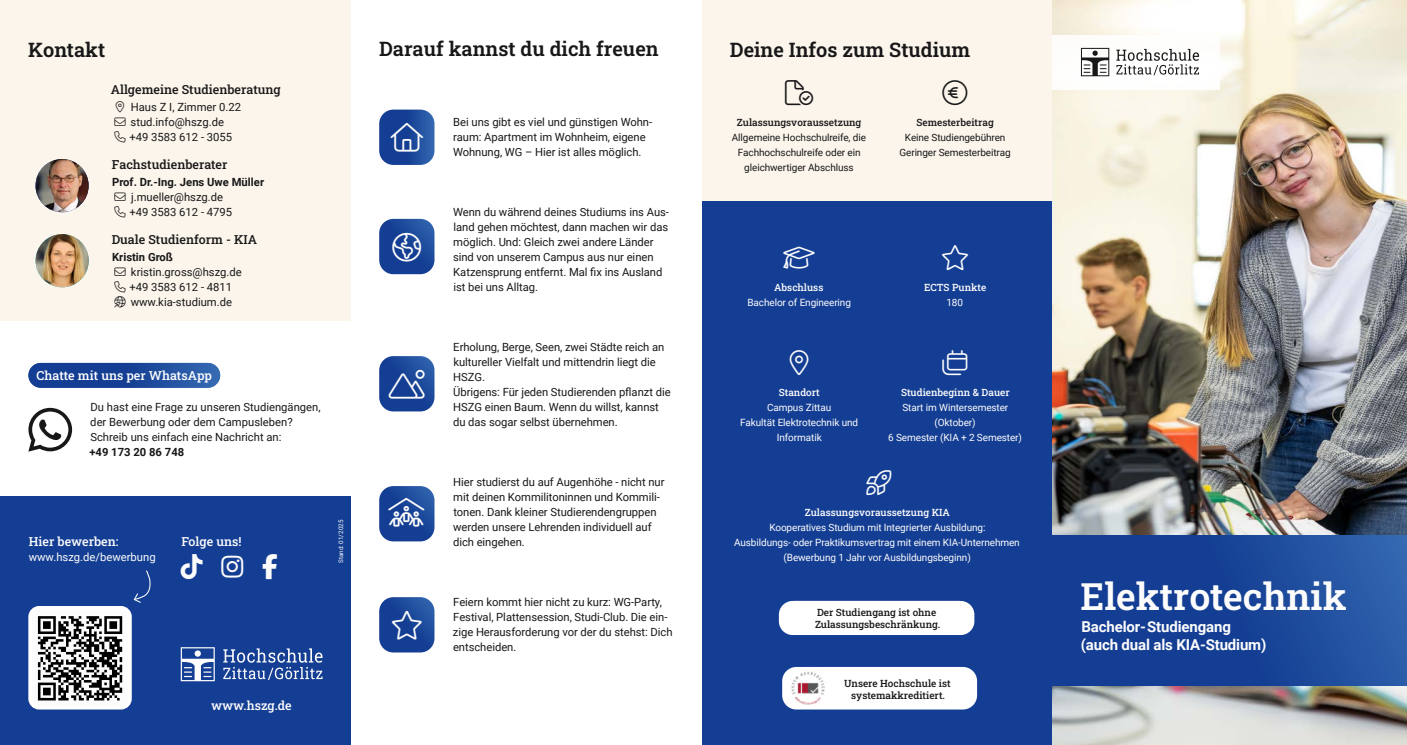
<style>
.page{position:relative;width:1407px;height:745px;background:#fff}
.page>*{position:absolute;margin:0;border:0;box-sizing:border-box;transform-origin:0 0}
.t1{font:37.5px "Roboto Slab";color:#fdfcfc}
.t2{font:20px "Roboto Slab";color:#181819}
.t3{font:700 15px/18px "Roboto";letter-spacing:-.01em;color:#fdfcfc}
.t4{font:12.5px "Roboto Slab";color:#181819}
.t5{font:12.5px "Roboto Slab";color:#fdfcfc}
.t6{font:12.5px "Roboto Slab";color:#fff}
.t7{font:11.25px/15px "Roboto";letter-spacing:-.005em;color:#181819}
.t8{font:700 11.25px "Roboto";color:#181819}
.t9{font:11.25px "Roboto";color:#fdfcfc}
.t10{font:10px/15px "Roboto";letter-spacing:-.01em;color:#fdfcfc;text-align:center}
.t11{font:10px/12.5px "Roboto Slab";color:#181819}
.t12{font:10px/15px "Roboto";letter-spacing:-.01em;color:#181819;text-align:center}
.t13{font:10px "Roboto Slab";color:#fdfcfc}
.t14{font:6.25px "Roboto";color:#fdfcfc}
</style>
<div class="page">
<div style="left:0;top:496px;width:351px;height:248px;background:#133e93"></div>
<div style="left:0;top:0;width:351px;height:320px;background:#fbf5eb"></div>
<div style="left:702px;top:200px;width:350px;height:544px;background:#133e93"></div>
<div style="left:702px;top:0;width:350px;height:200px;background:#fbf5eb"></div>
<img style="left:1052px;top:0;width:355px;height:744px">
<div style="left:1048px;top:535px;width:359px;height:150px;background:linear-gradient(to right,#0c358c,#2959a6)"></div>
<div style="left:1052px;top:35px;width:168px;height:55px;background:#fff"></div>
<svg style="left:1081px;top:48px;width:28px;height:28px"></svg>
<svg style="left:1116px;top:49px;width:83px;height:26px"></svg>
<div style="left:779px;top:600px;width:195px;height:34px;background:#fff;border-radius:14px"></div>
<div style="left:779px;top:600px;width:195px;height:34px;border:1px solid #fff;border-radius:15px"></div>
<div style="left:28px;top:363px;width:192px;height:24px;background:linear-gradient(to right,#0a338b,#2c5eaa);border-radius:12px"></div>
<div style="left:29px;top:362px;width:191px;height:25px;border:1px solid #fff;border-radius:12px"></div>
<img style="left:36px;top:159px;width:53px;height:53px;border-radius:27px">
<svg style="left:181px;top:647px;width:34px;height:33px"></svg>
<svg style="left:223px;top:648px;width:99px;height:31px"></svg>
<img style="left:36px;top:234px;width:53px;height:53px;border-radius:27px">
<svg style="left:133px;top:570px;width:18px;height:33px"></svg>
<div style="left:30px;top:607px;width:100px;height:100px;background:#fdfcfc;border-radius:9px"></div>
<div style="left:28px;top:605px;width:104px;height:104px;border:4px solid #fff;border-radius:9px"></div>
<svg style="left:38px;top:616px;width:84px;height:84px"></svg>
<div style="left:782px;top:666px;width:195px;height:43px;background:#fff;border-radius:14px"></div>
<img style="left:791px;top:671px;width:34px;height:34px">
<svg style="left:379px;top:109px;width:55px;height:56px;background:#2a54a0"></svg>
<svg style="left:379px;top:219px;width:55px;height:55px;background:#254f9d"></svg>
<svg style="left:379px;top:486px;width:55px;height:55px;background:#254f9d"></svg>
<svg style="left:379px;top:356px;width:55px;height:55px;background:#254f9d"></svg>
<svg style="left:379px;top:597px;width:55px;height:55px;background:#254f9d"></svg>
<h2 class="t2" style="left:28px;top:36px;width:79px">Kontakt</h2>
<p class="t4" style="left:111px;top:80px;width:172px">Allgemeine Studienberatung</p>
<p class="t7" style="left:131px;top:99px;width:112px">Haus Z I, Zimmer 0.22</p>
<p class="t7" style="left:114px;top:114px;width:111px">→ stud.info@hszg.de</p>
<p class="t7" style="left:129px;top:129px;width:104px">+49 3583 612 - 3055</p>
<p class="t4" style="left:112px;top:155px;width:117px">Fachstudienberater</p>
<p class="t8" style="left:112px;top:174px;width:153px">Prof. Dr.-Ing. Jens Uwe Müller</p>
<p class="t7" style="left:131px;top:189px;width:94px">j.mueller@hszg.de</p>
<p class="t7" style="left:129px;top:204px;width:104px">+49 3583 612 - 4795</p>
<p class="t4" style="left:112px;top:231px;width:147px">Duale Studienform - KIA</p>
<p class="t8" style="left:112px;top:249px;width:62px">Kristin Groß</p>
<p class="t7" style="left:129px;top:264px;width:114px">kristin.gross@hszg.de +49 3583 612 - 4811 www.kia-studium.de</p>
<p class="t6" style="left:37px;top:367px;width:177px">Chatte mit uns per WhatsApp</p>
<p class="t7" style="left:90px;top:398px;width:232px">Du hast eine Frage zu unseren Studiengängen, der Bewerbung oder dem Campusleben?<br>Schreib uns einfach eine Nachricht an:</p>
<p class="t8" style="left:89px;top:444px;width:96px">+49 173 20 86 748</p>
<p class="t5" style="left:29px;top:532px;width:91px">Hier bewerben:</p>
<p class="t9" style="left:29px;top:549px;width:128px">www.hszg.de/bewerbung</p>
<p class="t5" style="left:181px;top:532px;width:62px">Folge uns!</p>
<p class="t14" style="left:336px;top:562px;width:44px;rotate:-90deg">Stand: 01/2025</p>
<p class="t5" style="left:211px;top:696px;width:82px">www.hszg.de</p>
<h2 class="t2" style="left:379px;top:35px;width:281px">Darauf kannst du dich freuen</h2>
<p class="t7" style="left:453px;top:114px;width:201px">Bei uns gibt es viel und günstigen Wohn&shy;raum: Apartment im Wohnheim, eigene<br>Wohnung, WG – Hier ist alles möglich.</p>
<p class="t7" style="left:453px;top:204px;width:217px">Wenn du während deines Studiums ins Aus&shy;land gehen möchtest, dann machen wir das möglich. Und: Gleich zwei andere Länder sind von unserem Campus aus nur einen Katzensprung entfernt. Mal fix ins Ausland ist bei uns Alltag.</p>
<p class="t7" style="left:453px;top:338px;width:219px">Erholung, Berge, Seen, zwei Städte reich an kultureller Vielfalt und mittendrin liegt die HSZG.<br>Übrigens: Für jeden Studierenden pflanzt die HSZG einen Baum. Wenn du willst, kannst du das sogar selbst übernehmen.</p>
<p class="t7" style="left:453px;top:473px;width:213px">Hier studierst du auf Augenhöhe - nicht nur mit deinen Kommilitoninnen und Kommili&shy;tonen. Dank kleiner Studierendengruppen werden unsere Lehrenden individuell auf dich eingehen.</p>
<p class="t7" style="left:453px;top:593px;width:221px">Feiern kommt hier nicht zu kurz: WG-Party, Festival, Plattensession, Studi-Club. Die ein&shy;zige Herausforderung vor der du stehst: Dich entscheiden.</p>
<h2 class="t2" style="left:730px;top:36px;width:242px">Deine Infos zum Studium</h2>
<p class="t11" style="left:737px;top:115px;width:126px">Zulassungsvoraussetzung</p>
<p class="t11" style="left:916px;top:115px;width:79px">Semesterbeitrag</p>
<p class="t12" style="left:732px;top:129px;width:136px">Allgemeine Hochschulreife, die<br>Fachhochschulreife oder ein gleichwertiger Abschluss</p>
<p class="t12" style="left:899px;top:129px;width:113px">Keine Studiengebühren<br>Geringer Semesterbeitrag</p>
<p class="t13" style="left:774px;top:280px;width:51px">Abschluss</p>
<p class="t13" style="left:924px;top:280px;width:64px">ECTS Punkte</p>
<p class="t10" style="left:747px;top:294px;width:105px">Bachelor of Engineering</p>
<p class="t10" style="left:946px;top:294px;width:18px">180</p>
<p class="t13" style="left:779px;top:385px;width:43px">Standort</p>
<p class="t10" style="left:740px;top:399px;width:119px">Campus Zittau<br>Fakultät Elektrotechnik und<br>Informatik</p>
<p class="t13" style="left:901px;top:385px;width:110px">Studienbeginn &amp; Dauer</p>
<p class="t10" style="left:888px;top:399px;width:135px">Start im Wintersemester (Oktober)<br>6 Semester (KIA + 2 Semester)</p>
<p class="t13" style="left:805px;top:505px;width:147px">Zulassungsvoraussetzung KIA</p>
<p class="t10" style="left:734px;top:519px;width:287px">Kooperatives Studium mit Integrierter Ausbildung:<br>Ausbildungs- oder Praktikumsvertrag mit einem KIA-Unternehmen (Bewerbung 1 Jahr vor Ausbildungsbeginn)</p>
<p class="t11" style="left:815px;top:605px;width:127px">Der Studiengang ist ohne<br>Zulassungsbeschränkung.</p>
<p class="t11" style="left:844px;top:676px;width:108px;text-align:center">Unsere Hochschule ist systemakkreditiert.</p>
<h1 class="t1" style="left:1080px;top:570px;width:268px">Elektrotechnik</h1>
<h3 class="t3" style="left:1081px;top:616px;width:187px">Bachelor- Studiengang (auch dual als KIA-Studium)</h3>
</div>
